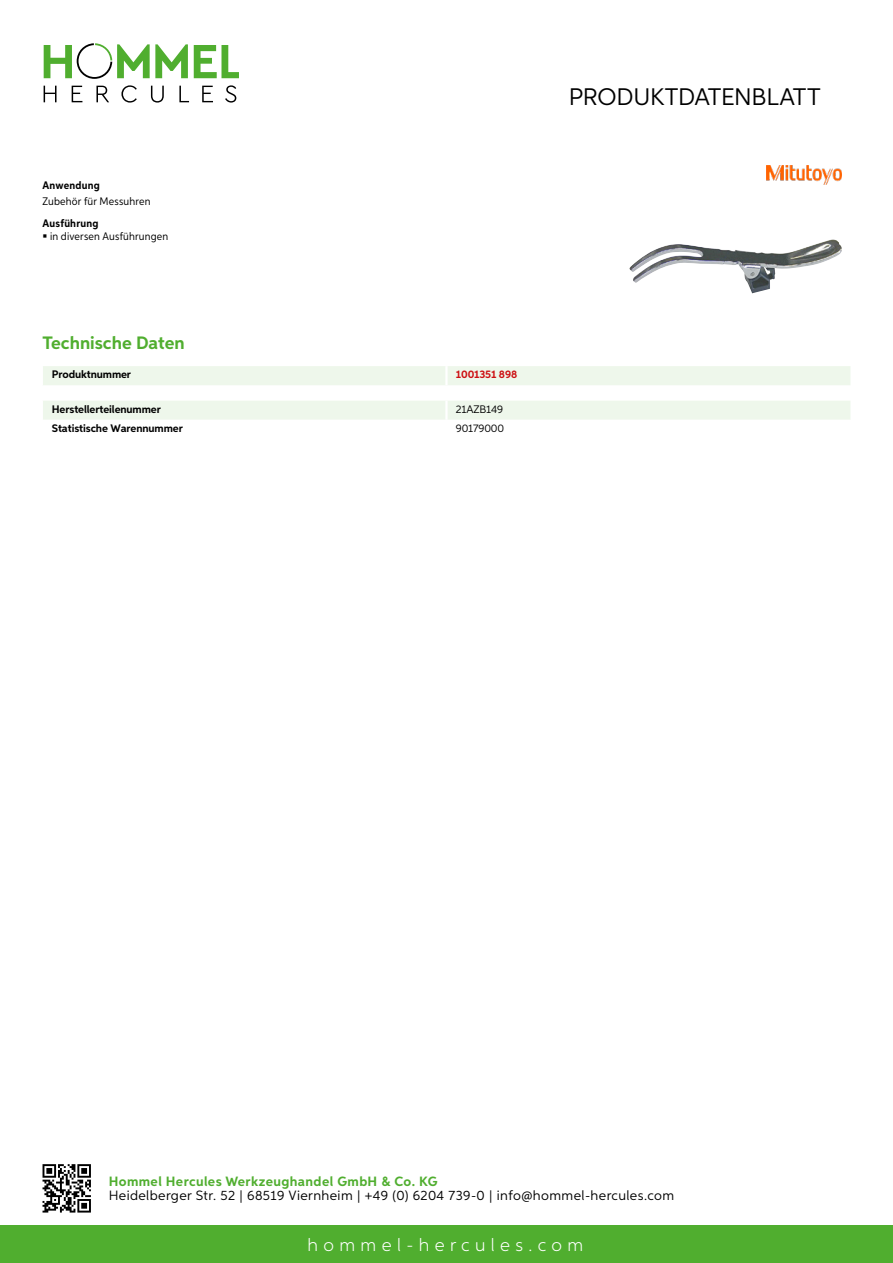
<style>
.page{position:relative;width:893px;height:1263px;background:#fff}
.page>*{position:absolute;margin:0;border:0;box-sizing:border-box;transform-origin:0 0}
.t1{font:24px "Aspira";letter-spacing:-.01em;color:#000}
.t2{font:300 18px "Aspira";letter-spacing:.3em;color:#fff}
.t3{font:700 18px "Aspira";color:#50ae2f}
.t4{font:13.5px "Aspira";letter-spacing:.03em;color:#000}
.t5{font:700 13.5px "Aspira";letter-spacing:.03em;color:#50ae2f}
.t6{font:700 10.95px "Aspira";letter-spacing:-.01em;color:#000}
.t7{font:10.95px "Aspira Nar";letter-spacing:.015em;color:#000}
.t8{font:700 10.95px "Aspira Nar";letter-spacing:.02em;color:#000}
.t9{font:10.95px "Aspira";letter-spacing:-.01em;color:#000}
.t10{font:700 10.95px "Aspira";letter-spacing:-.01em;color:#cd1013}
</style>
<div class="page">
<div style="left:0;top:1226px;width:893px;height:37px;background:#50ae2f"></div>
<svg style="left:43px;top:1164px;width:48px;height:48px"></svg>
<svg style="left:194px;top:45px;width:45px;height:33px"></svg>
<svg style="left:44px;top:43px;width:144px;height:36px"></svg>
<svg style="left:44px;top:86px;width:13px;height:16px"></svg>
<svg style="left:72px;top:86px;width:10px;height:16px"></svg>
<svg style="left:96px;top:86px;width:13px;height:16px"></svg>
<svg style="left:121px;top:85px;width:16px;height:18px"></svg>
<svg style="left:151px;top:86px;width:13px;height:17px"></svg>
<svg style="left:179px;top:86px;width:10px;height:16px"></svg>
<svg style="left:202px;top:86px;width:11px;height:16px"></svg>
<svg style="left:225px;top:85px;width:11px;height:18px"></svg>
<div style="left:43px;top:366px;width:807px;height:19px;background:#eef7eb"></div>
<hr style="left:445px;top:366px;width:3px;height:19px;background:#fff">
<div style="left:43px;top:401px;width:807px;height:19px;background:#eef7eb"></div>
<img style="left:629px;top:239px;width:213px;height:54px">
<img style="left:766px;top:166px;width:76px;height:19px">
<p class="t8" style="left:43px;top:179px;width:59px">Anwendung</p>
<p class="t7" style="left:43px;top:194px;width:109px">Zubehör für Messuhren</p>
<p class="t8" style="left:43px;top:216px;width:58px">Ausführung</p>
<p class="t7" style="left:50px;top:229px;width:120px">in diversen Ausführungen</p>
<h2 class="t3" style="left:43px;top:332px;width:144px">Technische Daten</h2>
<p class="t6" style="left:52px;top:368px;width:81px">Produktnummer</p>
<p class="t10" style="left:456px;top:368px;width:63px">1001351 898</p>
<p class="t6" style="left:52px;top:402px;width:111px">Herstellerteilenummer</p>
<p class="t9" style="left:456px;top:402px;width:49px">21AZB149</p>
<p class="t6" style="left:52px;top:421px;width:132px">Statistische Warennummer</p>
<p class="t9" style="left:456px;top:421px;width:50px">90179000</p>
<h1 class="t1" style="left:569px;top:82px;width:253px">Produktdatenblatt</h1>
<p class="t5" style="left:109px;top:1172px;width:330px">Hommel Hercules Werkzeughandel GmbH &amp; Co. KG</p>
<p class="t4" style="left:109px;top:1187px;width:567px">Heidelberger Str. 52 | 68519 Viernheim | +49 (0) 6204 739-0 | info@hommel-hercules.com</p>
<h2 class="t2" style="left:307px;top:1234px;width:277px">hommel-hercules.com</h2>
</div>
